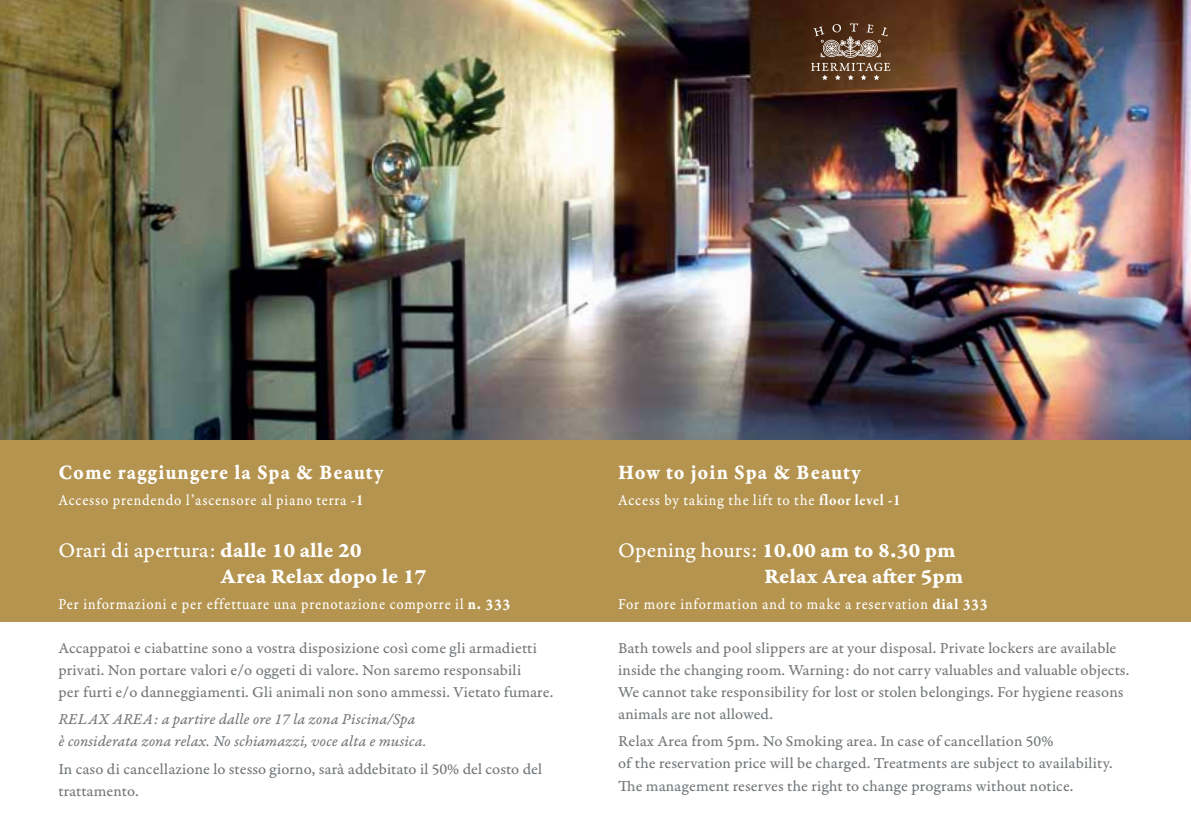
<style>
.page{position:relative;width:1191px;height:840px;background:#fff}
.page>*{position:absolute;margin:0;border:0;box-sizing:border-box;transform-origin:0 0}
.t1{font:22px/26px "Garamond Premr Pro Bd Capt";color:#fff}
.t2{font:22px "Garamond Premr Pro Capt";color:#fff}
.t3{font:22px "Garamond Premr Pro Bd Capt";letter-spacing:.05em;color:#fff;scale:.9 1}
.t4{font:22px "Garamond Premr Pro Bd Capt";letter-spacing:.03em;color:#fff;scale:.9 1}
.t5{font:16px/22px "Garamond Premr Pro Capt";letter-spacing:.005em;color:#74787b}
.t6{font:16px "Garamond Premr Pro Capt";letter-spacing:.055em;color:#fff;scale:.9 1}
.t7{font:16px/22px "Garamond Premr Pro It Capt";color:#74787b}
.s1{font-family:"Garamond Premr Pro";font-weight:700}
.s2{font-family:"Garamond Premr Pro Bd Capt"}
.s3{font-family:"Garamond Premr Pro Capt"}
</style>
<div class="page">
<div style="left:0;top:439px;width:1191px;height:182px;background:#b5944f"></div>
<img style="left:0;top:0;width:1191px;height:439px">
<svg style="left:811px;top:23px;width:79px;height:57px;background:#715541"></svg>
<h1 class="t3" style="left:58px;top:458px;width:362px">Come raggiungere la Spa &amp; Beauty</h1>
<p class="t6" style="left:58px;top:489px;width:340px">Accesso prendendo l’ascensore al piano terra <span class="s1">-1</span></p>
<h1 class="t2" style="left:58px;top:536px;width:305px">Orari di apertura: <span class="s2">dalle 10 alle 20</span></h1>
<h1 class="t1" style="left:220px;top:562px;width:208px">Area Relax dopo le 17</h1>
<p class="t6" style="left:58px;top:593px;width:503px">Per informazioni e per effettuare una prenotazione comporre il <span class="s2">n. 333</span></p>
<p class="t5" style="left:58px;top:636px;width:496px">Accappatoi e ciabattine sono a vostra disposizione così come gli armadietti privati. Non portare valori e/o oggeti di valore. Non saremo responsabili<br>per furti e/o danneggiamenti. Gli animali non sono ammessi. Vietato fumare.</p>
<p class="t7" style="left:58px;top:708px;width:369px">RELAX AREA: a partire dalle ore 17 la zona Piscina/Spa<br>è considerata zona relax. No schiamazzi, voce alta e musica.</p>
<p class="t5" style="left:58px;top:758px;width:485px">In caso di cancellazione lo stesso giorno, sarà addebitato il 50% del costo del trattamento.</p>
<h1 class="t4" style="left:618px;top:458px;width:271px">How to join Spa &amp; Beauty</h1>
<p class="t6" style="left:618px;top:489px;width:315px">Access by taking the lift to the <span class="s1">floor level -1</span></p>
<h1 class="t1" style="left:764px;top:536px;width:201px;text-indent:-146px"><span class="s3">Opening hours:</span> 10.00 am to 8.30 pm<br>Relax Area after 5pm</h1>
<p class="t6" style="left:618px;top:593px;width:412px">For more information and to make a reservation <span class="s2">dial 333</span></p>
<p class="t5" style="left:618px;top:636px;width:512px">Bath towels and pool slippers are at your disposal. Private lockers are available inside the changing room. Warning: do not carry valuables and valuable objects.<br>We cannot take responsibility for lost or stolen belongings. For hygiene reasons animals are not allowed.</p>
<p class="t5" style="left:618px;top:730px;width:496px">Relax Area from 5pm. No Smoking area. In case of cancellation 50%<br>of the reservation price will be charged. Treatments are subject to availability.<br>The management reserves the right to change programs without notice.</p>
</div>
